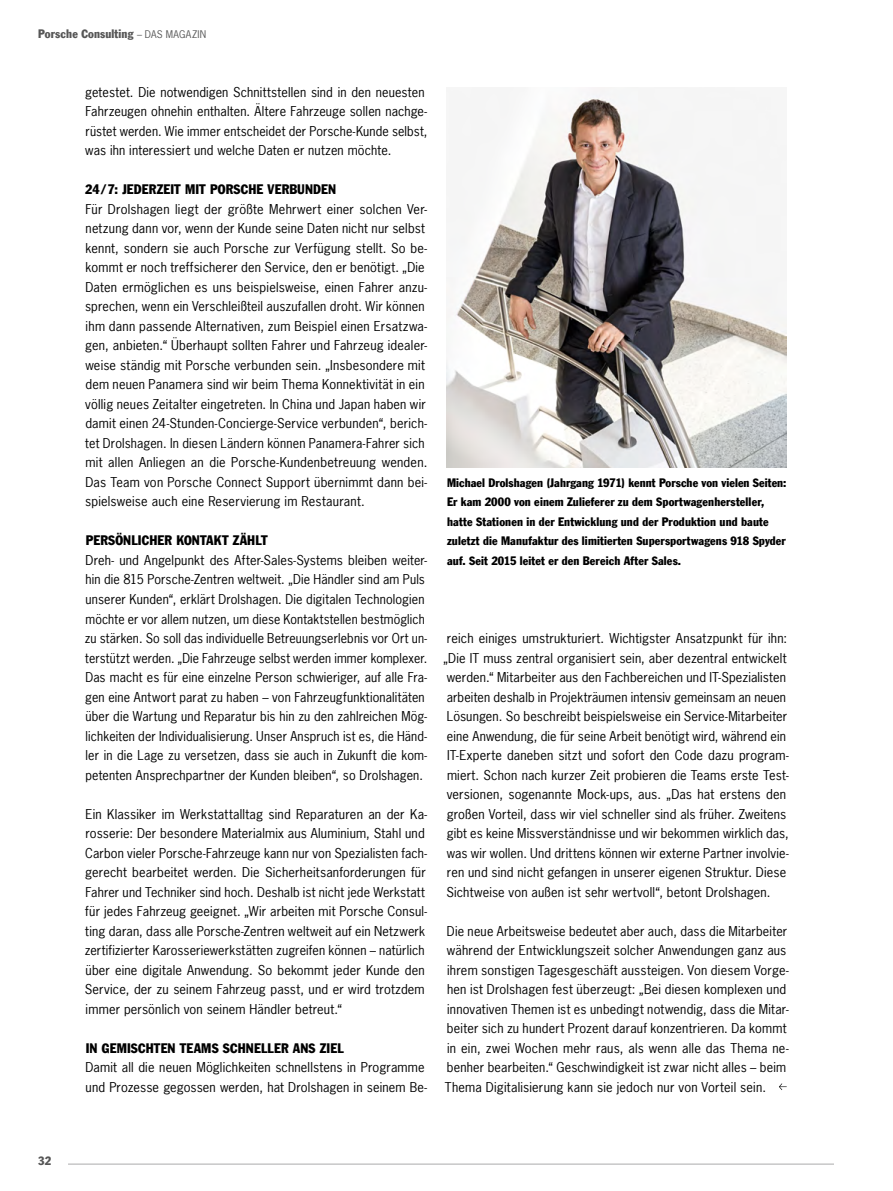
<style>
.page{position:relative;width:893px;height:1191px;background:#fff}
.page>*{position:absolute;margin:0;border:0;box-sizing:border-box;transform-origin:0 0}
.t1{font:condensed 13.5px "Frank Gothfor Porsche Com";letter-spacing:.01em;color:#000}
.t2{font:12.75px/19.5px "News Gothfor Porsche Com";letter-spacing:.01em;color:#000}
.t3{font:condensed 12px/19.5px "Frank Gothfor Porsche Com";letter-spacing:.01em;color:#000}
.t4{font:condensed 12px "Frank Gothfor Porsche Com";letter-spacing:.01em;color:#565656}
.s1{font-family:"News Gothfor Porsche Com";font-stretch:normal;font-size:9.9px}
</style>
<div class="page">
<img style="left:446px;top:87px;width:341px;height:380px">
<svg style="left:779px;top:1083px;width:8px;height:7px"></svg>
<svg style="left:68px;top:1163px;width:765px;height:1px"></svg>
<p class="t4" style="left:38px;top:27px;width:169px">Porsche Consulting <span class="s1">– DAS MAGAZIN</span></p>
<p class="t2" style="left:85px;top:82px;width:344px">getestet. Die notwendigen Schnittstellen sind in den neuesten Fahrzeugen ohnehin enthalten. Ältere Fahrzeuge sollen nachge&shy;rüstet werden. Wie immer entscheidet der Porsche-Kunde selbst, was ihn interessiert und welche Daten er nutzen möchte.</p>
<p class="t1" style="left:85px;top:181px;width:252px">24 / 7: JEDERZEIT MIT PORSCHE VERBUNDEN</p>
<p class="t2" style="left:85px;top:199px;width:344px">Für Drolshagen liegt der größte Mehrwert einer solchen Ver&shy;netzung dann vor, wenn der Kunde seine Daten nicht nur selbst kennt, sondern sie auch Porsche zur Verfügung stellt. So be&shy;kommt er noch treffsicherer den Service, den er benötigt. „Die Daten ermöglichen es uns beispielsweise, einen Fahrer anzu&shy;sprechen, wenn ein Verschleißteil auszufallen droht. Wir können ihm dann passende Alternativen, zum Beispiel einen Ersatzwa&shy;gen, anbieten.“ Überhaupt sollten Fahrer und Fahrzeug idealer&shy;weise ständig mit Porsche verbunden sein. „Insbesondere mit dem neuen Panamera sind wir beim Thema Konnektivität in ein völlig neues Zeitalter eingetreten. In China und Japan haben wir damit einen 24-Stunden-Concierge-Service verbunden“, berich&shy;tet Drolshagen. In diesen Ländern können Panamera-Fahrer sich mit allen Anliegen an die Porsche-Kundenbetreuung wenden.<br>Das Team von Porsche Connect Support übernimmt dann bei&shy;spielsweise auch eine Reservierung im Restaurant.</p>
<p class="t1" style="left:86px;top:532px;width:184px">PERSÖNLICHER KONTAKT ZÄHLT</p>
<p class="t2" style="left:85px;top:550px;width:344px">Dreh- und Angelpunkt des After-Sales-Systems bleiben weiter&shy;hin die 815 Porsche-Zentren weltweit. „Die Händler sind am Puls unserer Kunden“, erklärt Drolshagen. Die digitalen Technologien möchte er vor allem nutzen, um diese Kontaktstellen bestmöglich zu stärken. So soll das individuelle Betreuungserlebnis vor Ort un&shy;terstützt werden. „Die Fahrzeuge selbst werden immer komplexer.<br>Das macht es für eine einzelne Person schwieriger, auf alle Fra&shy;gen eine Antwort parat zu haben – von Fahrzeugfunktionalitäten über die Wartung und Reparatur bis hin zu den zahlreichen Mög&shy;lichkeiten der Individualisierung. Unser Anspruch ist es, die Händ&shy;ler in die Lage zu versetzen, dass sie auch in Zukunft die kom&shy;petenten Ansprechpartner der Kunden bleiben“, so Drolshagen.</p>
<p class="t2" style="left:85px;top:804px;width:344px">Ein Klassiker im Werkstattalltag sind Reparaturen an der Ka&shy;rosserie: Der besondere Materialmix aus Aluminium, Stahl und Carbon vieler Porsche-Fahrzeuge kann nur von Spezialisten fach&shy;gerecht bearbeitet werden. Die Sicherheitsanforderungen für Fahrer und Techniker sind hoch. Deshalb ist nicht jede Werkstatt für jedes Fahrzeug geeignet. „Wir arbeiten mit Porsche Consul&shy;ting daran, dass alle Porsche-Zentren weltweit auf ein Netzwerk zertifizierter Karosseriewerkstätten zugreifen können – natürlich über eine digitale Anwendung. So bekommt jeder Kunde den Service, der zu seinem Fahrzeug passt, und er wird trotzdem immer persönlich von seinem Händler betreut.“</p>
<p class="t1" style="left:86px;top:1039px;width:260px">IN GEMISCHTEN TEAMS SCHNELLER ANS ZIEL</p>
<p class="t2" style="left:86px;top:1057px;width:343px">Damit all die neuen Möglichkeiten schnellstens in Programme und Prozesse gegossen werden, hat Drolshagen in seinem Be-</p>
<p class="t3" style="left:447px;top:473px;width:341px">Michael Drolshagen (Jahrgang 1971) kennt Porsche von vielen Seiten:<br>Er kam 2000 von einem Zulieferer zu dem Sportwagenhersteller, hatte Stationen in der Entwicklung und der Produktion und baute zuletzt die Manufaktur des limitierten Supersportwagens 918 Spyder auf. Seit 2015 leitet er den Bereich After Sales.</p>
<p class="t2" style="left:443px;top:628px;width:347px">reich einiges umstrukturiert. Wichtigster Ansatzpunkt für ihn: „Die IT muss zentral organisiert sein, aber dezentral entwickelt werden.“ Mitarbeiter aus den Fachbereichen und IT-Spezialisten arbeiten deshalb in Projekträumen intensiv gemeinsam an neuen Lösungen. So beschreibt beispielsweise ein Service-Mitarbeiter eine Anwendung, die für seine Arbeit benötigt wird, während ein IT-Experte daneben sitzt und sofort den Code dazu program&shy;miert. Schon nach kurzer Zeit probieren die Teams erste Test&shy;versionen, sogenannte Mock-ups, aus. „Das hat erstens den großen Vorteil, dass wir viel schneller sind als früher. Zweitens gibt es keine Missverständnisse und wir bekommen wirklich das, was wir wollen. Und drittens können wir externe Partner involvie&shy;ren und sind nicht gefangen in unserer eigenen Struktur. Diese Sichtweise von außen ist sehr wertvoll“, betont Drolshagen.</p>
<p class="t2" style="left:445px;top:921px;width:345px">Die neue Arbeitsweise bedeutet aber auch, dass die Mitarbeiter während der Entwicklungszeit solcher Anwendungen ganz aus ihrem sonstigen Tagesgeschäft aussteigen. Von diesem Vorge&shy;hen ist Drolshagen fest überzeugt: „Bei diesen komplexen und innovativen Themen ist es unbedingt notwendig, dass die Mitar&shy;beiter sich zu hundert Prozent darauf konzentrieren. Da kommt in ein, zwei Wochen mehr raus, als wenn alle das Thema ne&shy;benher bearbeiten.“ Geschwindigkeit ist zwar nicht alles – beim Thema Digitalisierung kann sie jedoch nur von Vorteil sein.</p>
<p class="t4" style="left:38px;top:1153px;width:14px">32</p>
</div>
